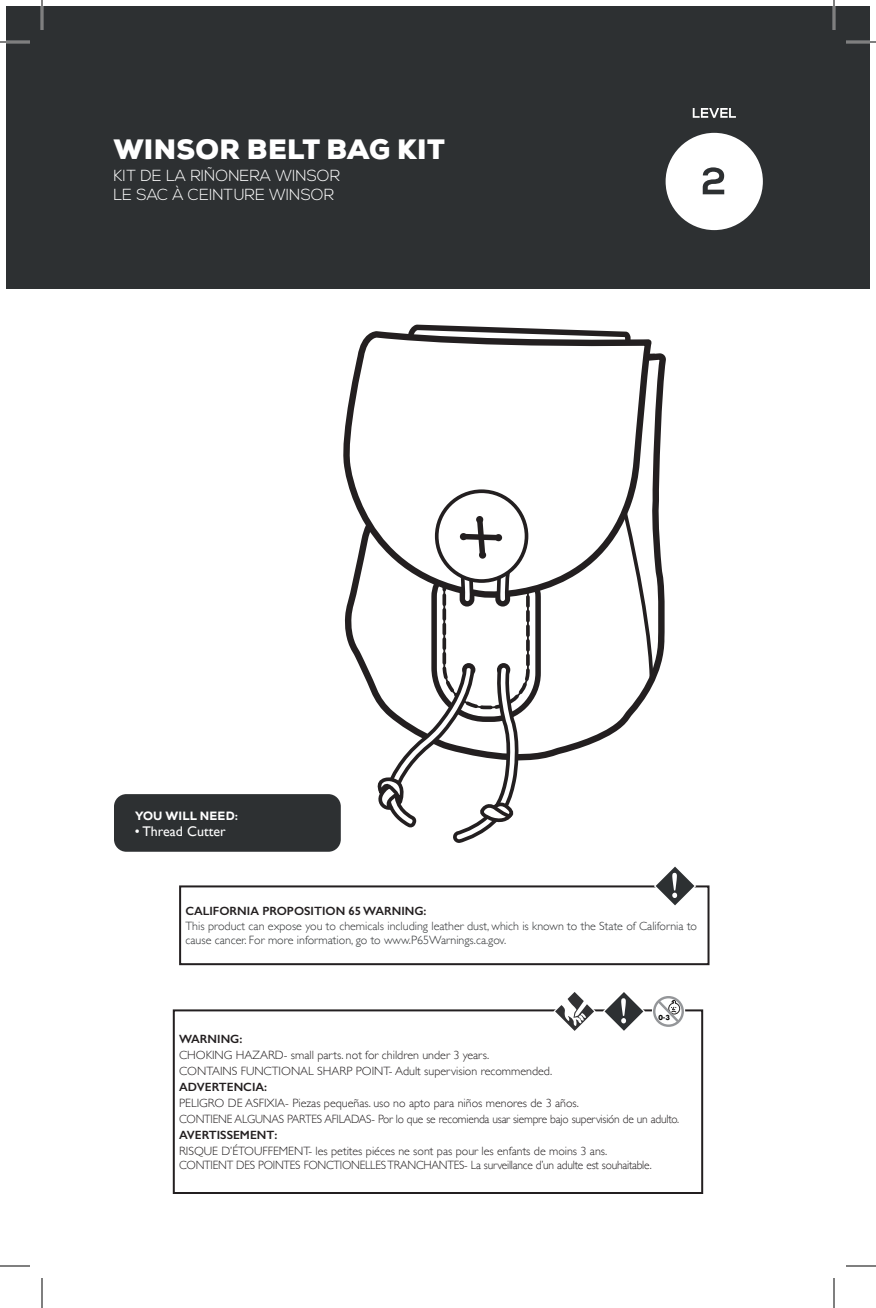
<style>
.page{position:relative;width:876px;height:1308px;background:#fff}
.page>*{position:absolute;margin:0;border:0;box-sizing:border-box;transform-origin:0 0}
.t1{font:900 28px "Nexa";letter-spacing:.015em;color:#fff}
.t2{font:300 16px "Nexa";color:#fff}
.t3{font:14px "Gill Sans";color:#fff}
.Captions{font:300 12px/16px "Gill Sans";color:#231f20}
.Captions-2{font:300 12px "Gill Sans";letter-spacing:-.02em;color:#231f20;scale:.95 1}
.t4{font:300 12px/14.4px "Gill Sans";color:#2d3032}
.Captions-3{font:600 12px "Gill Sans";color:#231f20}
.t5{font:800 12px "Nexa";letter-spacing:.015em;color:#fff}
.t6{font:700 6.6px "Futura";color:#050504}
.s1{font-style:inherit}
.s2{font-weight:600}
</style>
<div class="page">
<div style="left:6px;top:6px;width:864px;height:283px;background:#2d3032"></div>
<div style="left:666px;top:133px;width:97px;height:97px;background:#fff;border-radius:50%"></div>
<svg style="left:693px;top:108px;width:43px;height:10px"></svg>
<svg style="left:703px;top:167px;width:21px;height:27px"></svg>
<svg style="left:344px;top:353px;width:322px;height:406px"></svg>
<svg style="left:618px;top:604px;width:37px;height:76px"></svg>
<svg style="left:404px;top:325px;width:226px;height:9px"></svg>
<svg style="left:343px;top:334px;width:313px;height:270px"></svg>
<svg style="left:437px;top:491px;width:90px;height:90px"></svg>
<svg style="left:648px;top:354px;width:6px;height:3px"></svg>
<svg style="left:370px;top:514px;width:174px;height:329px"></svg>
<div style="left:460px;top:533px;width:7px;height:7px;background:#231f20;border-radius:50%"></div>
<div style="left:495px;top:534px;width:7px;height:7px;background:#231f20;border-radius:50%"></div>
<div style="left:476px;top:516px;width:7px;height:7px;background:#231f20;border-radius:50%"></div>
<div style="left:479px;top:551px;width:7px;height:8px;background:#231f20;border-radius:50%"></div>
<div style="left:173px;top:1009px;width:530px;height:185px;border:2px solid #231f20"></div>
<svg style="left:652px;top:996px;width:33px;height:31px"></svg>
<svg style="left:603px;top:992px;width:42px;height:39px"></svg>
<svg style="left:553px;top:992px;width:43px;height:39px"></svg>
<div style="left:179px;top:885px;width:531px;height:80px;border:2px solid #231f20"></div>
<svg style="left:654px;top:866px;width:42px;height:40px"></svg>
<div style="left:114px;top:794px;width:227px;height:58px;background:#2d3032;border-radius:12px"></div>
<hr style="left:0;top:41px;width:30px;height:2px;background:#fff">
<hr style="left:846px;top:41px;width:30px;height:2px;background:#fff">
<hr style="left:41px;top:0;width:2px;height:30px;background:#fff">
<hr style="left:833px;top:0;width:2px;height:30px;background:#fff">
<hr style="left:0;top:42px;width:30px;height:1px;background:#000">
<hr style="left:846px;top:42px;width:30px;height:1px;background:#000">
<hr style="left:0;top:1266px;width:30px;height:1px;background:#000">
<hr style="left:846px;top:1266px;width:30px;height:1px;background:#000">
<hr style="left:42px;top:0;width:1px;height:30px;background:#000">
<hr style="left:42px;top:1278px;width:1px;height:30px;background:#000">
<hr style="left:834px;top:0;width:1px;height:30px;background:#000">
<hr style="left:834px;top:1278px;width:1px;height:30px;background:#000">
<h1 class="t1" style="left:114px;top:131px;width:333px">WINSOR BELT BAG KIT</h1>
<h1 class="t2" style="left:114px;top:166px;width:228px">KIT DE LA RIÑONERA WINSOR</h1>
<h1 class="t2" style="left:114px;top:185px;width:222px">LE SAC À CEINTURE WINSOR</h1>
<p class="t5" style="left:135px;top:808px;width:105px">YOU WILL NEED:</p>
<p class="t3" style="left:135px;top:823px;width:92px">• Thread Cutter</p>
<p class="Captions-3" style="left:185px;top:904px;width:243px">CALIFORNIA PROPOSITION 65 WARNING:</p>
<p class="t4" style="left:185px;top:918px;width:513px">This product can expose you to chemicals including leather dust, which is known to the State of California to cause cancer. For more information, go to www.P65Warnings.ca.gov.</p>
<p class="t6" style="left:658px;top:1013px;width:13px">0-3</p>
<p class="Captions-3" style="left:179px;top:1032px;width:65px">WARNING:</p>
<p class="Captions" style="left:179px;top:1046px;width:312px">CHOKING HAZARD<span class="s1">-</span> small parts. not for children under 3 years.</p>
<p class="Captions" style="left:179px;top:1062px;width:375px">CONTAINS FUNCTIONAL SHARP POINT- Adult supervision recommended.<br><span class="s2">ADVERTENCIA:</span></p>
<p class="Captions" style="left:179px;top:1094px;width:401px">PELIGRO DE ASFIXIA- Piezas pequeñas. uso no apto para niños menores de 3 años.</p>
<p class="Captions-2" style="left:179px;top:1109px;width:528px">CONTIENE ALGUNAS PARTES AFILADAS- Por lo que se recomienda usar siempre bajo supervisión de un adulto.</p>
<p class="Captions-3" style="left:179px;top:1128px;width:100px">AVERTISSEMENT:</p>
<p class="Captions" style="left:179px;top:1142px;width:430px">RISQUE D’ÉTOUFFEMENT- les petites piéces ne sont pas pour les enfants de moins 3 ans.</p>
<p class="Captions-2" style="left:179px;top:1156px;width:499px">CONTIENT DES POINTES FONCTIONELLES TRANCHANTES- La surveillance d’un adulte est souhaitable.</p>
</div>
